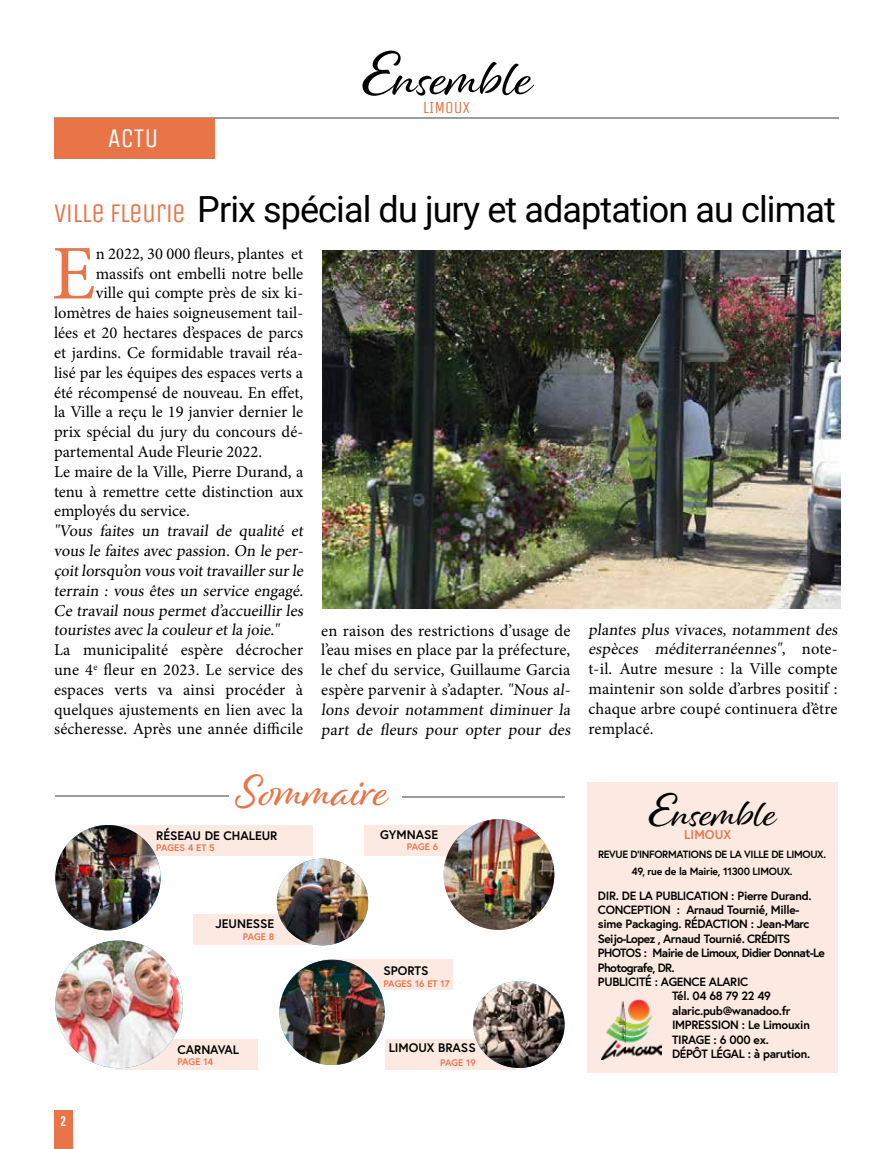
<style>
.page{position:relative;width:893px;height:1149px;background:#fff}
.page>*{position:absolute;margin:0;border:0;box-sizing:border-box;transform-origin:0 0}
.t1{font:77.4px "Minion Pro";color:#e87548}
.t2{font:54.45px "Alisha";color:#000}
.t3{font:46.5px "Alisha";color:#e87548}
.t4{font:40.8px "Alisha";color:#000}
.t5{font:36px "Roboto";letter-spacing:-.025em;color:#000}
.t6{font:27px "Unica One";color:#fff}
.t7{font:16.8px "Unica One";color:#e87548}
.t8{font:16.5px/19.8px "Minion Pro";color:#000}
.t9{font:700 15px "Acumin Pro Extra Cond";color:#fff}
.t10{font:700 12.6px "Europa";color:#e87548}
.t11{font:700 12.3px "Europa";color:#000}
.t12{font:700 12px "Europa";letter-spacing:-.025em;color:#000}
.t13{font:700 12px "Europa";letter-spacing:-.05em;color:#000}
.t14{font:700 10.5px/16.2px "Europa";letter-spacing:-.03em;color:#000;text-align:center}
.t15{font:700 9.45px "Europa";color:#e87548}
.s1{font-size:64.5px}
.s2{font-family:"Unica One";font-size:27px;color:#e87548}
.s3{font-size:48.45px}
</style>
<div class="page">
<hr style="left:54px;top:117px;width:785px;height:2px;background:#9d9d9c">
<div style="left:54px;top:1110px;width:18px;height:38px;background:#e87548"></div>
<div style="left:193px;top:914px;width:129px;height:30px;background:#fbe9e2"></div>
<div style="left:365px;top:824px;width:131px;height:31px;background:#fbe9e2"></div>
<div style="left:99px;top:824px;width:214px;height:31px;background:#fbe9e2"></div>
<div style="left:54px;top:118px;width:161px;height:41px;background:#e87548"></div>
<div style="left:587px;top:782px;width:251px;height:290px;background:#fbe9e2"></div>
<img style="left:601px;top:999px;width:60px;height:60px">
<hr style="left:55px;top:795px;width:173px;height:1px;background:#9d9d9c">
<img style="left:55px;top:824px;width:106px;height:106px;border-radius:53px">
<img style="left:277px;top:858px;width:91px;height:87px">
<div style="left:115px;top:1038px;width:143px;height:31px;background:#fbe9e2"></div>
<img style="left:55px;top:940px;width:128px;height:127px;border-radius:64px">
<div style="left:385px;top:1038px;width:131px;height:31px;background:#fbe9e2"></div>
<img style="left:473px;top:981px;width:92px;height:86px">
<div style="left:324px;top:959px;width:129px;height:30px;background:#fbe9e2"></div>
<img style="left:279px;top:959px;width:106px;height:105px;border-radius:53px">
<hr style="left:402px;top:796px;width:162px;height:1px;background:#9d9d9c">
<img style="left:444px;top:818px;width:110px;height:111px;border-radius:55px">
<img style="left:323px;top:250px;width:517px;height:358px">
<h2 class="t2" style="left:361px;top:44px;width:173px"><span class="s1">E</span>nsemble</h2>
<h3 class="t6" style="left:108px;top:123px;width:52px">ACTU</h3>
<p class="t7" style="left:423px;top:98px;width:49px">LIMOUX</p>
<h3 class="t5" style="left:54px;top:184px;width:784px"><span class="s2">VILLE FLEURIE</span> Prix spécial du jury et adaptation au climat</h3>
<h1 class="t1" style="left:52px;top:222px;width:45px">E</h1>
<p class="t8" style="left:96px;top:244px;width:209px">n 2022, 30 000 fleurs, plantes et</p>
<p class="t8" style="left:96px;top:263px;width:209px">massifs ont embelli notre belle</p>
<p class="t8" style="left:96px;top:283px;width:209px">ville qui compte près de six ki-</p>
<p class="t8" style="left:54px;top:303px;width:251px">lomètres de haies soigneusement tail-</p>
<p class="t8" style="left:54px;top:323px;width:251px">lées et 20 hectares d’espaces de parcs</p>
<p class="t8" style="left:54px;top:343px;width:251px">et jardins. Ce formidable travail réa-</p>
<p class="t8" style="left:54px;top:362px;width:251px">lisé par les équipes des espaces verts a</p>
<p class="t8" style="left:54px;top:382px;width:251px">été récompensé de nouveau. En effet,</p>
<p class="t8" style="left:54px;top:402px;width:251px">la Ville a reçu le 19 janvier dernier le</p>
<p class="t8" style="left:54px;top:422px;width:251px">prix spécial du jury du concours dé-</p>
<p class="t8" style="left:54px;top:442px;width:210px">partemental Aude Fleurie 2022.</p>
<p class="t8" style="left:54px;top:461px;width:251px">Le maire de la Ville, Pierre Durand, a</p>
<p class="t8" style="left:54px;top:481px;width:251px">tenu à remettre cette distinction aux</p>
<p class="t8" style="left:54px;top:501px;width:137px">employés du service.</p>
<p class="t8" style="left:54px;top:521px;width:253px">"Vous faites un travail de qualité et</p>
<p class="t8" style="left:54px;top:541px;width:253px">vous le faites avec passion. On le per-</p>
<p class="t8" style="left:54px;top:560px;width:253px">çoitlorsqu’on vous voittravailler sur le</p>
<p class="t8" style="left:54px;top:580px;width:253px">terrain : vous êtes un service engagé.</p>
<p class="t8" style="left:54px;top:600px;width:253px">Ce travail nous permet d’accueillir les</p>
<p class="t8" style="left:54px;top:620px;width:230px">touristes avec la couleur et la j oie."</p>
<p class="t8" style="left:54px;top:640px;width:251px">La municipalité espère décrocher</p>
<p class="t8" style="left:54px;top:659px;width:251px">une 4<sup>e</sup> fleur en 2023. Le service des</p>
<p class="t8" style="left:54px;top:679px;width:251px">espaces verts va ainsi procéder à</p>
<p class="t8" style="left:54px;top:699px;width:251px">quelques ajustements en lien avec la</p>
<p class="t8" style="left:54px;top:719px;width:251px">sécheresse. Après une année difficile</p>
<p class="t8" style="left:321px;top:620px;width:253px">en raison des restrictions d’usage de l’eau mises en place par la préfecture, le chef du service, Guillaume Garcia espère parvenir à s’adapter. "Nous al&shy;lons devoir notamment diminuer la part de fleurs pour opter pour des</p>
<p class="t8" style="left:588px;top:619px;width:253px">plantes plus vivaces, notamment des espèces méditerranéennes", n ot e - t-il. Autre mesure : la Ville compte maintenir son solde d’arbres positif : chaque arbre coupé continuera d’être remplacé.</p>
<p class="t9" style="left:61px;top:1111px;width:6px">2</p>
<h3 class="t3" style="left:235px;top:762px;width:155px">Sommaire</h3>
<p class="t11" style="left:156px;top:826px;width:123px">RÉSEAU DE CHALEUR</p>
<p class="t15" style="left:156px;top:841px;width:60px">PAGES 4 ET 5</p>
<p class="t11" style="left:380px;top:825px;width:60px">GYMNASE</p>
<p class="t15" style="left:407px;top:840px;width:33px">PAGE 6</p>
<p class="t11" style="left:215px;top:915px;width:60px">JEUNESSE</p>
<p class="t15" style="left:243px;top:929px;width:33px">PAGE 8</p>
<p class="t11" style="left:177px;top:1040px;width:63px">CARNAVAL</p>
<p class="t15" style="left:177px;top:1055px;width:37px">PAGE 14</p>
<p class="t11" style="left:383px;top:962px;width:47px">SPORTS</p>
<p class="t15" style="left:383px;top:976px;width:68px">PAGES 16 ET 17</p>
<p class="t11" style="left:389px;top:1039px;width:89px">LIMOUX BRASS</p>
<p class="t15" style="left:440px;top:1055px;width:37px">PAGE 19</p>
<h3 class="t4" style="left:648px;top:787px;width:130px"><span class="s3">E</span>nsemble</h3>
<p class="t10" style="left:684px;top:825px;width:48px">LIMOUX</p>
<p class="t14" style="left:598px;top:846px;width:230px">REVUE D’INFORMATIONS DE LA VILLE DE LIMOUX.<br>49, rue de la Mairie, 11300 LIMOUX.</p>
<p class="t12" style="left:598px;top:886px;width:215px">DIR. DE LA PUBLICATION : Pierre Durand.</p>
<p class="t12" style="left:598px;top:901px;width:203px">CONCEPTION : Arnaud Tournié, Mille-</p>
<p class="t12" style="left:598px;top:915px;width:213px">sime Packaging. RÉDACTION : Jean-Marc</p>
<p class="t13" style="left:598px;top:930px;width:194px">Seijo-Lopez , Arnaud Tournié. CRÉDITS</p>
<p class="t13" style="left:598px;top:944px;width:229px">PHOTOS : Mairie de Limoux, Didier Donnat-Le</p>
<p class="t13" style="left:598px;top:958px;width:78px">Photografe, DR.</p>
<p class="t12" style="left:598px;top:973px;width:152px">PUBLICITÉ : AGENCE ALARIC</p>
<p class="t12" style="left:672px;top:987px;width:100px">Tél. 04 68 79 22 49</p>
<p class="t12" style="left:672px;top:1002px;width:120px">alaric.pub@wanadoo.fr</p>
<p class="t12" style="left:672px;top:1016px;width:139px">IMPRESSION : Le Limouxin</p>
<p class="t12" style="left:672px;top:1030px;width:98px">TIRAGE : 6 000 ex.</p>
<p class="t12" style="left:672px;top:1045px;width:140px">DÉPÔT LÉGAL : à parution.</p>
</div>
